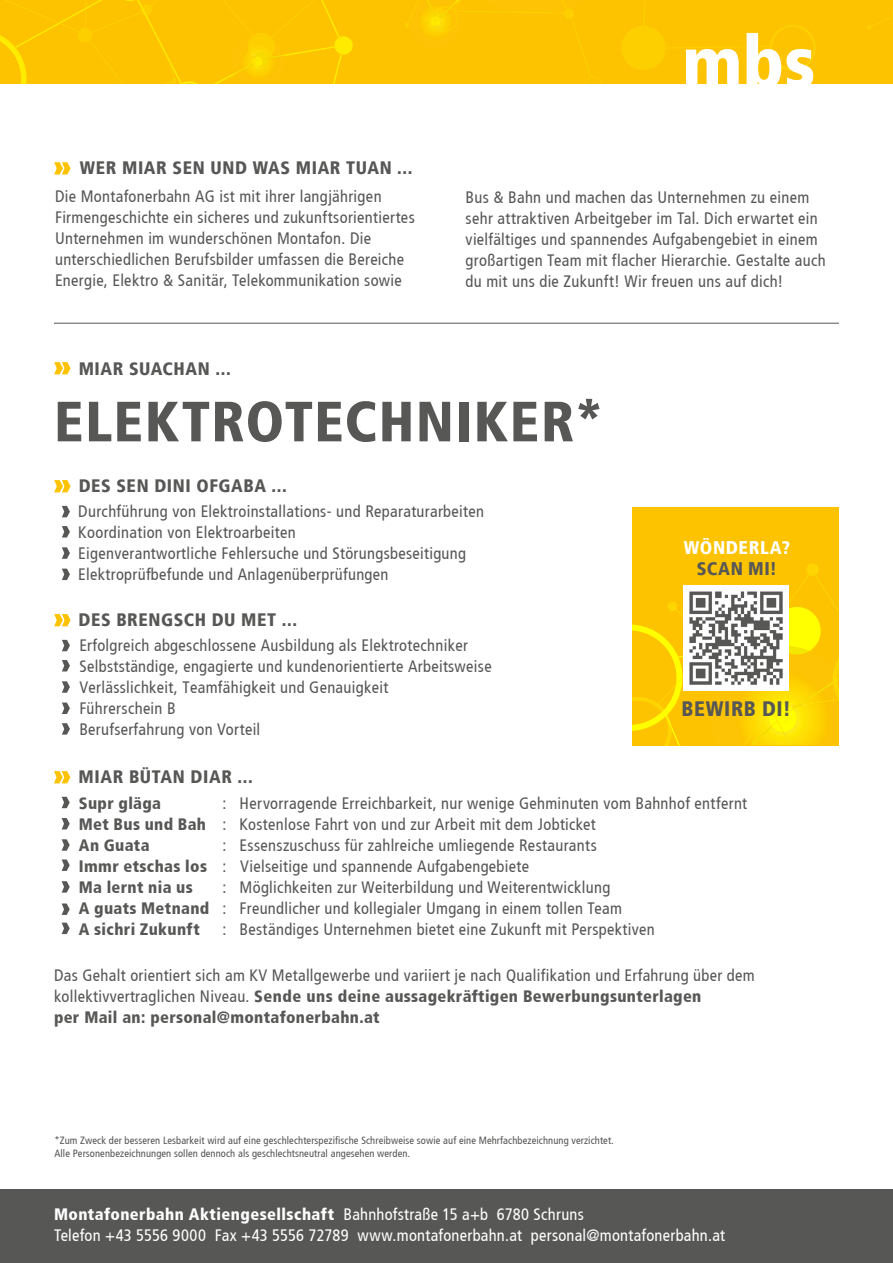
<style>
.page{position:relative;width:893px;height:1263px;background:#fff}
.page>*{position:absolute;margin:0;border:0;box-sizing:border-box;transform-origin:0 0}
.t1{font:900 condensed 56.7px "Frutiger";letter-spacing:.025em;color:#575756}
.t2{font:900 condensed 20.85px "Frutiger";letter-spacing:.03em;color:#575756}
.t3{font:900 condensed 18.3px "Frutiger";letter-spacing:.025em;color:#fff}
.t4{font:900 condensed 18.3px "Frutiger";letter-spacing:.025em;color:#575756}
.t5{font:900 condensed 18px "Frutiger";letter-spacing:.035em;color:#575756}
.t6{font:condensed 16.5px/21px "Frutiger";letter-spacing:.02em;color:#575756}
.t7{font:condensed 16.5px/21px "Frutiger";letter-spacing:.015em;color:#fff}
.t8{font:900 condensed 16.5px/21px "Frutiger";letter-spacing:.02em;color:#575756}
.t9{font:condensed 10.5px/12.6px "Frutiger";letter-spacing:.01em;color:#575756}
.s1{font-weight:900}
</style>
<div class="page">
<div style="left:0;top:1190px;width:893px;height:73px;background:#575756"></div>
<div style="left:0;top:0;width:893px;height:84px;background:#fdc300"></div>
<svg style="left:405px;top:0;width:186px;height:76px"></svg>
<svg style="left:0;top:0;width:353px;height:84px"></svg>
<svg style="left:622px;top:10px;width:267px;height:74px"></svg>
<svg style="left:54px;top:480px;width:17px;height:12px"></svg>
<svg style="left:62px;top:506px;width:8px;height:11px"></svg>
<svg style="left:62px;top:526px;width:8px;height:11px"></svg>
<svg style="left:62px;top:547px;width:8px;height:12px"></svg>
<svg style="left:62px;top:569px;width:8px;height:11px"></svg>
<svg style="left:54px;top:614px;width:17px;height:12px"></svg>
<svg style="left:62px;top:640px;width:8px;height:11px"></svg>
<svg style="left:62px;top:660px;width:8px;height:11px"></svg>
<svg style="left:62px;top:681px;width:8px;height:12px"></svg>
<svg style="left:62px;top:702px;width:8px;height:12px"></svg>
<svg style="left:62px;top:723px;width:8px;height:12px"></svg>
<svg style="left:54px;top:362px;width:17px;height:12px"></svg>
<hr style="left:54px;top:323px;width:785px;height:1px;background:#575756">
<svg style="left:54px;top:162px;width:17px;height:13px"></svg>
<svg style="left:54px;top:771px;width:16px;height:12px"></svg>
<svg style="left:62px;top:797px;width:8px;height:11px"></svg>
<svg style="left:62px;top:818px;width:8px;height:11px"></svg>
<svg style="left:62px;top:839px;width:8px;height:12px"></svg>
<svg style="left:62px;top:859px;width:8px;height:12px"></svg>
<svg style="left:62px;top:881px;width:8px;height:12px"></svg>
<svg style="left:62px;top:903px;width:8px;height:12px"></svg>
<svg style="left:62px;top:923px;width:8px;height:11px"></svg>
<div style="left:633px;top:507px;width:206px;height:238px;background:#fdc300"></div>
<svg style="left:633px;top:564px;width:206px;height:181px"></svg>
<img style="left:683px;top:586px;width:105px;height:104px">
<p class="t5" style="left:80px;top:157px;width:334px">WER MIAR SEN UND WAS MIAR TUAN ...</p>
<p class="t6" style="left:55px;top:186px;width:361px">Die Montafonerbahn AG ist mit ihrer langjährigen Firmengeschichte ein sicheres und zukunftsorientiertes Unternehmen im wunderschönen Montafon. Die unterschiedlichen Berufsbilder umfassen die Bereiche Energie, Elektro &amp; Sanitär, Telekommunikation sowie</p>
<p class="t6" style="left:466px;top:187px;width:362px">Bus &amp; Bahn und machen das Unternehmen zu einem sehr attraktiven Arbeitgeber im Tal. Dich erwartet ein vielfältiges und spannendes Aufgabengebiet in einem großartigen Team mit flacher Hierarchie. Gestalte auch du mit uns die Zukunft! Wir freuen uns auf dich!</p>
<p class="t5" style="left:79px;top:358px;width:154px">MIAR SUACHAN ...</p>
<h1 class="t1" style="left:54px;top:387px;width:551px">ELEKTROTECHNIKER*</h1>
<p class="t5" style="left:79px;top:475px;width:210px">DES SEN DINI OFGABA ...</p>
<p class="t6" style="left:78px;top:501px;width:407px">Durchführung von Elektroinstallations- und Reparaturarbeiten Koordination von Elektroarbeiten<br>Eigenverantwortliche Fehlersuche und Störungsbeseitigung Elektroprüfbefunde und Anlagenüberprüfungen</p>
<p class="t5" style="left:79px;top:609px;width:220px">DES BRENGSCH DU MET ...</p>
<p class="t6" style="left:79px;top:635px;width:414px">Erfolgreich abgeschlossene Ausbildung als Elektrotechniker Selbstständige, engagierte und kundenorientierte Arbeitsweise Verlässlichkeit, Teamfähigkeit und Genauigkeit<br>Führerschein B<br>Berufserfahrung von Vorteil</p>
<p class="t3" style="left:684px;top:537px;width:107px">WÖNDERLA?</p>
<p class="t4" style="left:697px;top:558px;width:81px">SCAN MI!</p>
<p class="t2" style="left:682px;top:697px;width:111px">BEWIRB DI!</p>
<p class="t5" style="left:79px;top:766px;width:176px">MIAR BÜTAN DIAR ...</p>
<p class="t8" style="left:79px;top:792px;width:132px">Supr gläga<br>Met Bus und Bah<br>An Guata<br>Immr etschas los<br>Ma lernt nia us<br>A guats Metnand<br>A sichri Zukunft</p>
<p class="t6" style="left:222px;top:793px;width:526px">: Hervorragende Erreichbarkeit, nur wenige Gehminuten vom Bahnhof entfernt : Kostenlose Fahrt von und zur Arbeit mit dem Jobticket<br>: Essenszuschuss für zahlreiche umliegende Restaurants<br>: Vielseitige und spannende Aufgabengebiete<br>: Möglichkeiten zur Weiterbildung und Weiterentwicklung<br>: Freundlicher und kollegialer Umgang in einem tollen Team<br>: Beständiges Unternehmen bietet eine Zukunft mit Perspektiven</p>
<p class="t6" style="left:54px;top:965px;width:702px">Das Gehalt orientiert sich am KV Metallgewerbe und variiert je nach Qualifikation und Erfahrung über dem kollektivvertraglichen Niveau. <span class="s1">Sende uns deine aussagekräftigen Bewerbungsunterlagen<br>per Mail an: personal@montafonerbahn.at</span></p>
<p class="t9" style="left:54px;top:1134px;width:561px">*Zum Zweck der besseren Lesbarkeit wird auf eine geschlechterspezifische Schreibweise sowie auf eine Mehrfachbezeichnung verzichtet.<br>Alle Personenbezeichnungen sollen dennoch als geschlechtsneutral angesehen werden.</p>
<p class="t7" style="left:54px;top:1203px;width:673px"><span class="s1">Montafonerbahn Aktiengesellschaft</span> Bahnhofstraße 15 a+b 6780 Schruns<br>Telefon +43 5556 9000 Fax +43 5556 72789 www.montafonerbahn.at personal@montafonerbahn.at</p>
</div>
